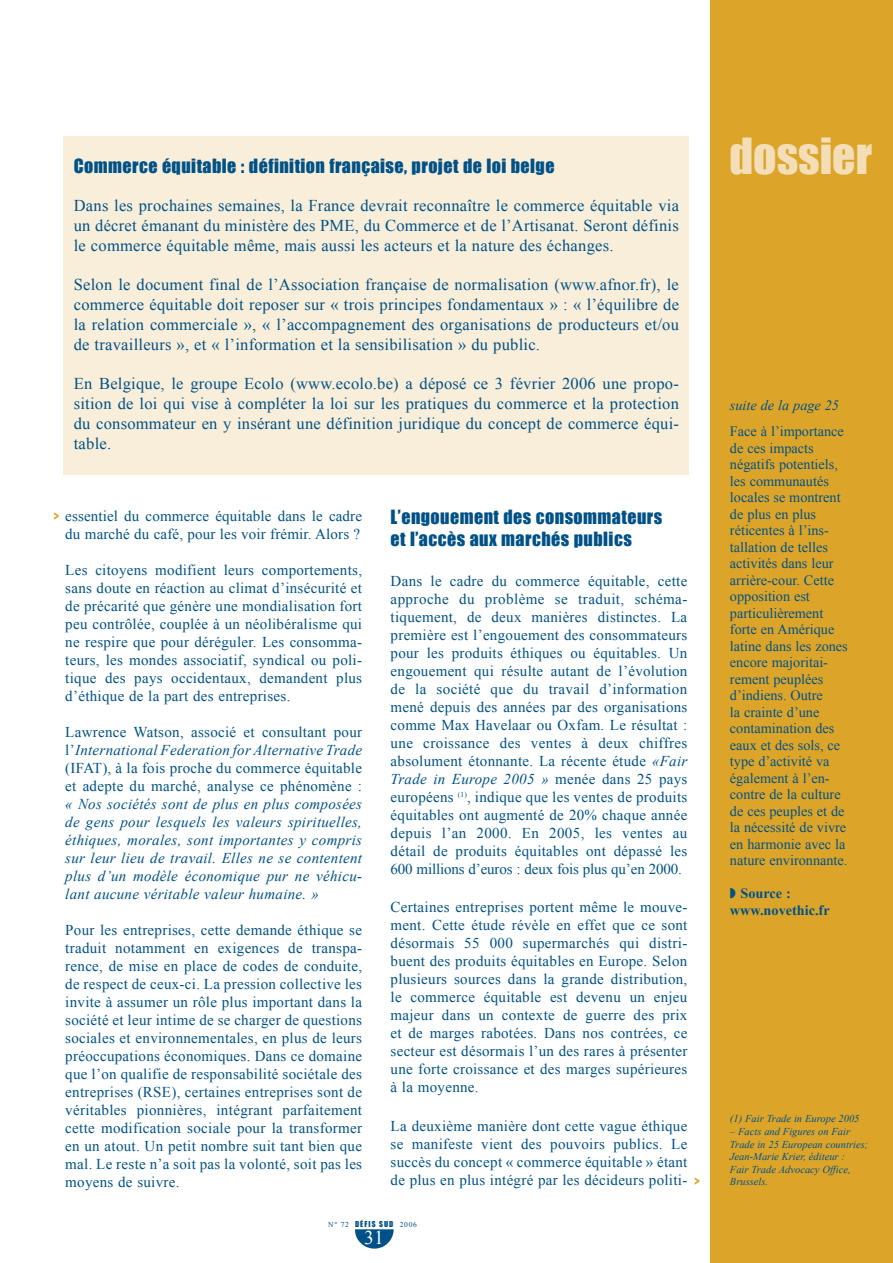
<style>
.page{position:relative;width:893px;height:1263px;background:#fff}
.page>*{position:absolute;margin:0;border:0;box-sizing:border-box;transform-origin:0 0}
.t1{font:45.75px "Impact";color:#f3deb8}
.t2{font:19.5px "Times New Roman";color:#fff}
.t3{font:18px/21.6px "Impact";letter-spacing:.025em;color:#005187}
.t4{font:16.5px/19.8px "Times New Roman";letter-spacing:.015em;color:#005187;text-align:justify}
.t5{font:15px/18px "Times New Roman";letter-spacing:.02em;color:#005187;text-align:justify}
.t6{font:italic 15px/18px "Times New Roman";letter-spacing:.02em;color:#005187;text-align:justify}
.t7{font:15px "Impact";color:#dca52a;scale:.65 1}
.t8{font:14.25px/16.5px "Times New Roman";color:#005187}
.t9{font:700 14.25px/16.5px "Times New Roman";color:#005187}
.t10{font:italic 14.25px "Times New Roman";color:#005187}
.t11{font:italic 10.5px/12.6px "Times New Roman";color:#005187}
.t12{font:7.5px "Times New Roman";letter-spacing:.09em;color:#005187}
.s1{font-family:"Impact";color:#dca52a}
.s2{font-style:italic}
.s3{font-family:"Impact"}
</style>
<div class="page">
<svg style="left:355px;top:1229px;width:39px;height:19px"></svg>
<div style="left:710px;top:0;width:183px;height:1263px;background:#dca52a"></div>
<div style="left:64px;top:136px;width:625px;height:339px;background:#f9eed9"></div>
<p class="t3" style="left:74px;top:155px;width:482px">Commerce équitable : définition française, projet de loi belge</p>
<p class="t4" style="left:74px;top:195px;width:607px">Dans les prochaines semaines, la France devrait reconnaître le commerce équitable via un décret émanant du ministère des PME, du Commerce et de l’Artisanat. Seront définis le commerce équitable même, mais aussi les acteurs et la nature des échanges.</p>
<p class="t4" style="left:74px;top:275px;width:607px">Selon le document final de l’Association française de normalisation (www.afnor.fr), le commerce équitable doit reposer sur « trois principes fondamentaux » : « l’équilibre de la relation commerciale », « l’accompagnement des organisations de producteurs et/ou de travailleurs », et « l’information et la sensibilisation » du public.</p>
<p class="t4" style="left:74px;top:374px;width:607px">En Belgique, le groupe Ecolo (www.ecolo.be) a déposé ce 3 février 2006 une propo&shy;sition de loi qui vise à compléter la loi sur les pratiques du commerce et la protection du consommateur en y insérant une définition juridique du concept de commerce équi&shy;table.</p>
<p class="t5" style="left:54px;top:506px;width:310px;text-align:right"><span class="s1">&gt;</span> essentiel du commerce équitable dans le cadre du marché du café, pour les voir frémir. Alors ?</p>
<p class="t5" style="left:65px;top:560px;width:298px">Les citoyens modifient leurs comportements, sans doute en réaction au climat d’insécurité et de précarité que génère une mondialisation fort peu contrôlée, couplée à un néolibéralisme qui ne respire que pour déréguler. Les consomma&shy;teurs, les mondes associatif, syndical ou poli&shy;tique des pays occidentaux, demandent plus d’éthique de la part des entreprises.</p>
<p class="t5" style="left:65px;top:722px;width:298px">Lawrence Watson, associé et consultant pour l’<span class="s2">International Federation for Alternative Trade </span>(IFAT), à la fois proche du commerce équitable et adepte du marché, analyse ce phénomène :</p>
<p class="t6" style="left:65px;top:794px;width:298px">« Nos sociétés sont de plus en plus composées de gens pour lesquels les valeurs spirituelles, éthiques, morales, sont importantes y compris sur leur lieu de travail. Elles ne se contentent plus d’un modèle économique pur ne véhicu&shy;lant aucune véritable valeur humaine. »</p>
<p class="t5" style="left:65px;top:920px;width:298px">Pour les entreprises, cette demande éthique se traduit notamment en exigences de transpa&shy;rence, de mise en place de codes de conduite, de respect de ceux-ci. La pression collective les invite à assumer un rôle plus important dans la société et leur intime de se charger de questions sociales et environnementales, en plus de leurs préoccupations économiques. Dans ce domaine que l’on qualifie de responsabilité sociétale des entreprises (RSE), certaines entreprises sont de véritables pionnières, intégrant parfaitement cette modification sociale pour la transformer en un atout. Un petit nombre suit tant bien que mal. Le reste n’a soit pas la volonté, soit pas les moyens de suivre.</p>
<p class="t3" style="left:391px;top:506px;width:273px">L’engouement des consommateurs et l’accès aux marchés publics</p>
<p class="t5" style="left:391px;top:571px;width:298px">Dans le cadre du commerce équitable, cette approche du problème se traduit, schéma&shy;tiquement, de deux manières distinctes. La première est l’engouement des consommateurs pour les produits éthiques ou équitables. Un engouement qui résulte autant de l’évolution de la société que du travail d’information mené depuis des années par des organisations comme Max Havelaar ou Oxfam. Le résultat : une croissance des ventes à deux chiffres absolument étonnante. La récente étude <span class="s2">«Fair Trade in Europe 2005 »</span> menée dans 25 pays européens <sup>(1)</sup>, indique que les ventes de produits équitables ont augmenté de 20% chaque année depuis l’an 2000. En 2005, les ventes au détail de produits équitables ont dépassé les 600 millions d’euros : deux fois plus qu’en 2000.</p>
<p class="t5" style="left:391px;top:898px;width:298px">Certaines entreprises portent même le mouve&shy;ment. Cette étude révèle en effet que ce sont désormais 55 000 supermarchés qui distri&shy;buent des produits équitables en Europe. Selon plusieurs sources dans la grande distribution, le commerce équitable est devenu un enjeu majeur dans un contexte de guerre des prix et de marges rabotées. Dans nos contrées, ce secteur est désormais l’un des rares à présenter une forte croissance et des marges supérieures à la moyenne.</p>
<p class="t5" style="left:391px;top:1116px;width:298px">La deuxième manière dont cette vague éthique se manifeste vient des pouvoirs publics. Le succès du concept « commerce équitable » étant de plus en plus intégré par les décideurs politi-</p>
<p class="t7" style="left:695px;top:1172px;width:10px">&gt;</p>
<p class="t12" style="left:328px;top:1220px;width:90px">N° 72 <span class="s3">DÉFIS SUD</span> 2006</p>
<h2 class="t2" style="left:364px;top:1226px;width:21px">31</h2>
<h1 class="t1" style="left:729px;top:128px;width:144px">dossier</h1>
<p class="t10" style="left:730px;top:397px;width:111px">suite de la page 25</p>
<p class="t8" style="left:730px;top:423px;width:119px">Face à l’importance de ces impacts négatifs potentiels, les communautés locales se montrent de plus en plus réticentes à l’ins&shy;tallation de telles activités dans leur arrière-cour. Cette opposition est particulièrement forte en Amérique latine dans les zones encore majoritai&shy;rement peuplées d’indiens. Outre<br>la crainte d’une contamination des eaux et des sols, ce type d’activité va également à l’en&shy;contre de la culture de ces peuples et de la nécessité de vivre en harmonie avec la nature environnante.</p>
<p class="t9" style="left:730px;top:885px;width:101px">◗ Source : www.novethic.fr</p>
<p class="t11" style="left:730px;top:1112px;width:131px">(1) Fair Trade in Europe 2005</p>
<p class="t11" style="left:730px;top:1125px;width:140px">– Facts and Figures on Fair<br>Trade in 25 European countries;<br>Jean-Marie Krier, éditeur :<br>Fair Trade Advocacy Office,<br>Brussels.</p>
</div>
